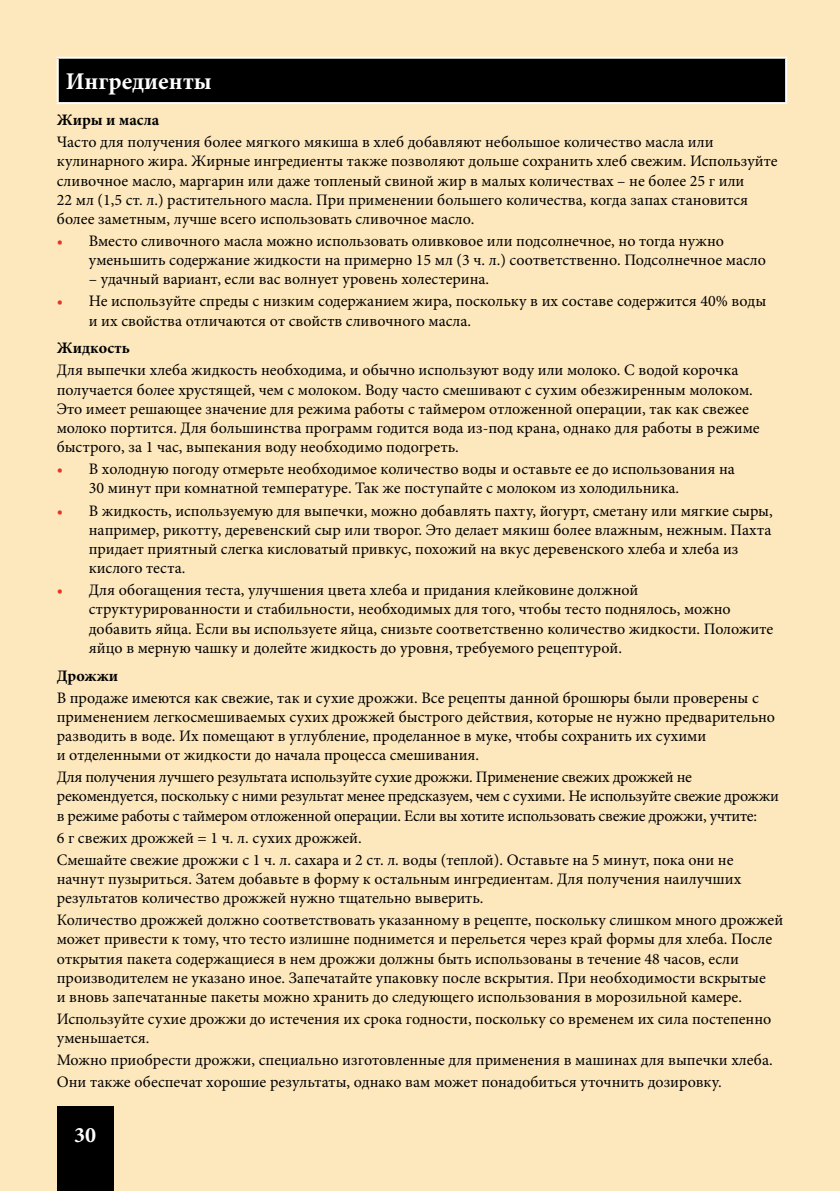
<style>
.page{position:relative;width:840px;height:1191px;background:#fff}
.page>*{position:absolute;margin:0;border:0;box-sizing:border-box;transform-origin:0 0}
.t1{font:700 24px "Minion Pro";color:#fff}
.t2{font:700 22px "Minion Pro";color:#fff}
.t3{font:16px/19.2px "Minion Pro";color:#000}
.t4{font:16px/19.2px "Minion Pro";letter-spacing:-.02em;color:#000}
.t5{font:700 16px "Minion Pro";color:#000}
.s1{color:#e73422}
</style>
<div class="page">
<div style="left:0;top:0;width:839px;height:1191px;background:#fde7bd"></div>
<svg style="left:839px;top:0;width:1px;height:1191px"></svg>
<div style="left:57px;top:1106px;width:56px;height:85px;background:#000"></div>
<div style="left:58px;top:58px;width:727px;height:45px;background:#000"></div>
<hr style="left:57px;top:57px;width:729px;height:2px;background:#fff">
<hr style="left:57px;top:59px;width:2px;height:43px;background:#fff">
<hr style="left:784px;top:59px;width:2px;height:43px;background:#fff">
<hr style="left:57px;top:102px;width:729px;height:2px;background:#fff">
<h1 class="t1" style="left:66px;top:65px;width:147px">Ингредиенты</h1>
<p class="t5" style="left:57px;top:109px;width:104px">Жиры и масла</p>
<p class="t3" style="left:57px;top:132px;width:722px">Часто для получения более мягкого мякиша в хлеб добавляют небольшое количество масла или кулинарного жира. Жирные ингредиенты также позволяют дольше сохранить хлеб свежим. Используйте сливочное масло, маргарин или даже топленый свиной жир в малых количествах – не более 25 г или<br>22 мл (1,5 ст. л.) растительного масла. При применении большего количества, когда запах становится более заметным, лучше всего использовать сливочное масло.</p>
<p class="t3" style="left:89px;top:231px;width:678px;text-indent:-32px"><span class="s1">•</span> Вместо сливочного масла можно использовать оливковое или подсолнечное, но тогда нужно уменьшить содержание жидкости на примерно 15 мл (3 ч. л.) соответственно. Подсолнечное масло</p>
<p class="t3" style="left:89px;top:270px;width:401px">– удачный вариант, если вас волнует уровень холестерина.</p>
<p class="t3" style="left:89px;top:292px;width:678px;text-indent:-32px"><span class="s1">•</span> Не используйте спреды с низким содержанием жира, поскольку в их составе содержится 40% воды и их свойства отличаются от свойств сливочного масла.</p>
<p class="t5" style="left:57px;top:337px;width:74px">Жидкость</p>
<p class="t3" style="left:57px;top:361px;width:704px">Для выпечки хлеба жидкость необходима, и обычно используют воду или молоко. С водой корочка получается более хрустящей, чем с молоком. Воду часто смешивают с сухим обезжиренным молоком.<br>Это имеет решающее значение для режима работы с таймером отложенной операции, так как свежее молоко портится. Для большинства программ годится вода из-под крана, однако для работы в режиме быстрого, за 1 час, выпекания воду необходимо подогреть.</p>
<p class="t3" style="left:89px;top:459px;width:647px;text-indent:-32px"><span class="s1">•</span> В холодную погоду отмерьте необходимое количество воды и оставьте ее до использования на<br>30 минут при комнатной температуре. Так же поступайте с молоком из холодильника.</p>
<p class="t3" style="left:89px;top:501px;width:685px;text-indent:-32px"><span class="s1">•</span> В жидкость, используемую для выпечки, можно добавлять пахту, йогурт, сметану или мягкие сыры, например, рикотту, деревенский сыр или творог. Это делает мякиш более влажным, нежным. Пахта придает приятный слегка кисловатый привкус, похожий на вкус деревенского хлеба и хлеба из кислого теста.</p>
<p class="t3" style="left:89px;top:580px;width:685px;text-indent:-32px"><span class="s1">•</span> Для обогащения теста, улучшения цвета хлеба и придания клейковине должной структурированности и стабильности, необходимых для того, чтобы тесто поднялось, можно добавить яйца. Если вы используете яйца, снизьте соответственно количество жидкости. Положите яйцо в мерную чашку и долейте жидкость до уровня, требуемого рецептурой.</p>
<p class="t5" style="left:57px;top:664px;width:63px">Дрожжи</p>
<p class="t3" style="left:57px;top:688px;width:719px">В продаже имеются как свежие, так и сухие дрожжи. Все рецепты данной брошюры были проверены с применением легкосмешиваемых сухих дрожжей быстрого действия, которые не нужно предварительно разводить в воде. Их помещают в углубление, проделанное в муке, чтобы сохранить их сухими<br>и отделенными от жидкости до начала процесса смешивания.</p>
<p class="t4" style="left:57px;top:767px;width:723px">Для получения лучшего результата используйте сухие дрожжи. Применение свежих дрожжей не рекомендуется, поскольку с ними результат менее предсказуем, чем с сухими. Не используйте свежие дрожжи в режиме работы с таймером отложенной операции. Если вы хотите использовать свежие дрожжи, учтите:</p>
<p class="t3" style="left:57px;top:826px;width:677px;line-height:22px">6 г свежих дрожжей = 1 ч. л. сухих дрожжей.<br>Смешайте свежие дрожжи с 1 ч. л. сахара и 2 ст. л. воды (теплой). Оставьте на 5 минут, пока они не</p>
<p class="t3" style="left:57px;top:869px;width:685px">начнут пузыриться. Затем добавьте в форму к остальным ингредиентам. Для получения наилучших результатов количество дрожжей нужно тщательно выверить.</p>
<p class="t3" style="left:57px;top:910px;width:727px">Количество дрожжей должно соответствовать указанному в рецепте, поскольку слишком много дрожжей может привести к тому, что тесто излишне поднимется и перельется через край формы для хлеба. После открытия пакета содержащиеся в нем дрожжи должны быть использованы в течение 48 часов, если производителем не указано иное. Запечатайте упаковку после вскрытия. При необходимости вскрытые<br>и вновь запечатанные пакеты можно хранить до следующего использования в морозильной камере.</p>
<p class="t3" style="left:57px;top:1009px;width:715px">Используйте сухие дрожжи до истечения их срока годности, поскольку со временем их сила постепенно уменьшается.</p>
<p class="t3" style="left:57px;top:1049px;width:717px;line-height:22px">Можно приобрести дрожжи, специально изготовленные для применения в машинах для выпечки хлеба.<br>Они также обеспечат хорошие результаты, однако вам может понадобиться уточнить дозировку.</p>
<h2 class="t2" style="left:74px;top:1119px;width:23px">30</h2>
</div>
